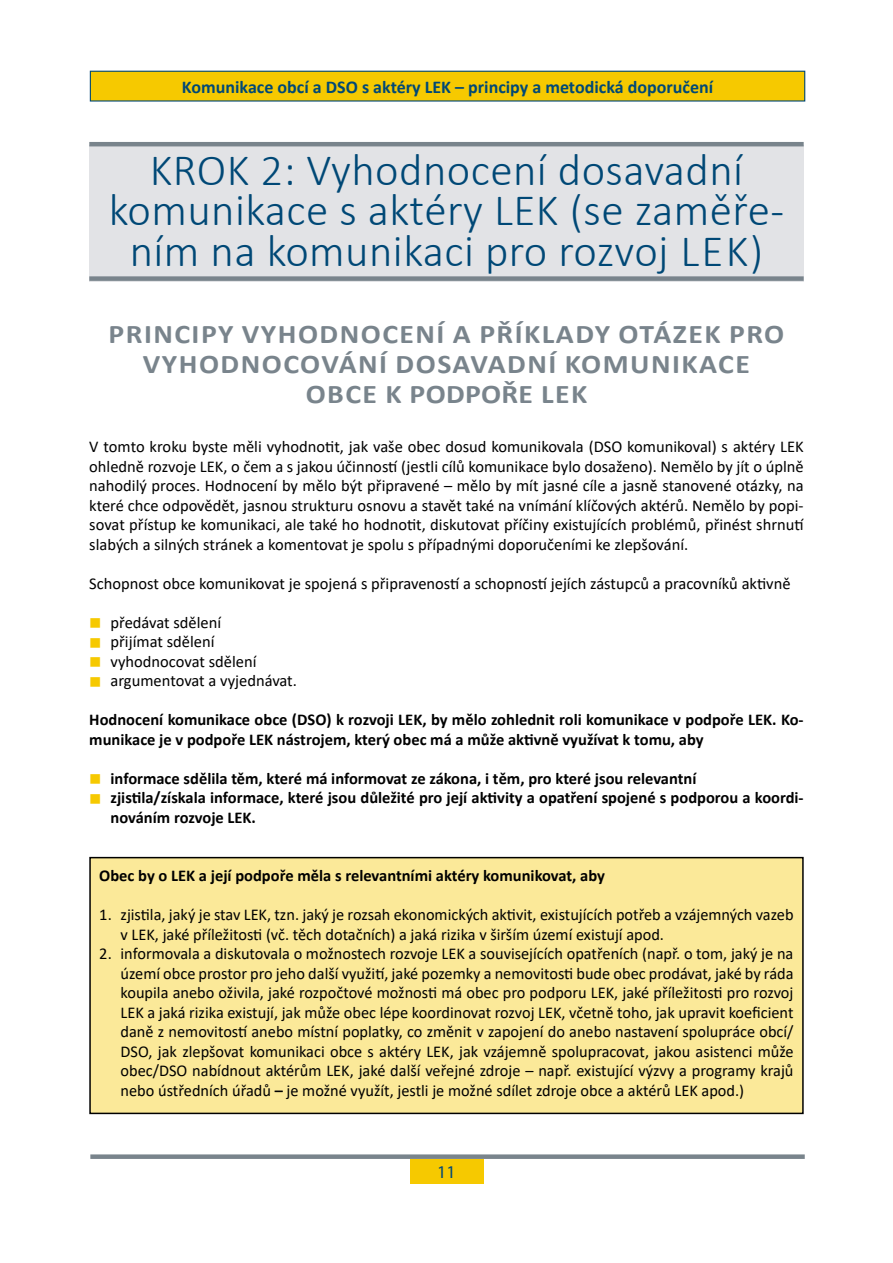
<style>
.page{position:relative;width:893px;height:1263px;background:#fff}
.page>*{position:absolute;margin:0;border:0;box-sizing:border-box;transform-origin:0 0}
.Heading_1{font:300 45px/40.5px "Calibri";letter-spacing:.01em;color:#004876;text-align:center}
.Heading_2{font:700 27px/30px "Calibri";letter-spacing:.05em;color:#79848c;text-align:center;scale:1.1 1}
.t1{font:700 18px "Calibri";color:#004876}
.t2{font:18px "Myriad Pro";color:#004876}
.List_Paragraph{font:16.5px/19.5px "Calibri";color:#000;text-align:justify}
.List_Paragraph-2{font:700 16.5px/19.5px "Calibri";color:#000}
.s1{color:#f6c900}
.s2{font-weight:700}
</style>
<div class="page">
<div style="left:90px;top:71px;width:715px;height:30px;background:#f6c900"></div>
<div style="left:90px;top:71px;width:715px;height:31px;border:1px solid #004876"></div>
<div style="left:410px;top:1159px;width:74px;height:24px;background:#f6c900"></div>
<div style="left:90px;top:1154px;width:715px;height:5px;background:#79848c"></div>
<div style="left:89px;top:145px;width:715px;height:136px;background:#e2e3e6"></div>
<hr style="left:89px;top:142px;width:715px;height:4px;background:#79848c">
<div style="left:89px;top:276px;width:715px;height:5px;background:#79848c"></div>
<div style="left:90px;top:858px;width:713px;height:255px;background:#fbe999"></div>
<div style="left:89px;top:857px;width:715px;height:257px;border:2px solid #000"></div>
<p class="t1" style="left:182px;top:74px;width:533px">Komunikace obcí a DSO s aktéry LEK – principy a metodická doporučení</p>
<p class="Heading_1" style="left:109px;top:149px;width:677px">KROK 2: Vyhodnocení dosavadní komunikace s aktéry LEK (se zaměře&shy;ním na komunikaci pro rozvoj LEK)</p>
<p class="Heading_2" style="left:109px;top:318px;width:616px">PRINCIPY VYHODNOCENÍ A PŘÍKLADY OTÁZEK PRO<br>VYHODNOCOVÁNÍ DOSAVADNÍ KOMUNIKACE<br>OBCE K PODPOŘE LEK</p>
<p class="List_Paragraph" style="left:89px;top:436px;width:716px">V tomto kroku byste měli vyhodnotit, jak vaše obec dosud komunikovala (DSO komunikoval) s aktéry LEK ohledně rozvoje LEK, o čem a s jakou účinností (jestli cílů komunikace bylo dosaženo). Nemělo by jít o úplně nahodilý proces. Hodnocení by mělo být připravené – mělo by mít jasné cíle a jasně stanovené otázky, na které chce odpovědět, jasnou strukturu osnovu a stavět také na vnímání klíčových aktérů. Nemělo by popi&shy;sovat přístup ke komunikaci, ale také ho hodnotit, diskutovat příčiny existujících problémů, přinést shrnutí slabých a silných stránek a komentovat je spolu s případnými doporučeními ke zlepšování.</p>
<p class="List_Paragraph" style="left:89px;top:573px;width:703px">Schopnost obce komunikovat je spojená s připraveností a schopností jejích zástupců a pracovníků aktivně</p>
<p class="List_Paragraph" style="left:89px;top:612px;width:133px"><span class="s1">■</span> předávat sdělení</p>
<p class="List_Paragraph" style="left:89px;top:631px;width:127px"><span class="s1">■</span> přijímat sdělení</p>
<p class="List_Paragraph" style="left:89px;top:651px;width:169px"><span class="s1">■</span> vyhodnocovat sdělení</p>
<p class="List_Paragraph" style="left:89px;top:670px;width:209px"><span class="s1">■</span> argumentovat a vyjednávat.</p>
<p class="List_Paragraph-2" style="left:89px;top:710px;width:716px">Hodnocení komunikace obce (DSO) k rozvoji LEK, by mělo zohlednit roli komunikace v podpoře LEK. Ko&shy;munikace je v podpoře LEK nástrojem, který obec má a může aktivně využívat k tomu, aby</p>
<p class="List_Paragraph-2" style="left:89px;top:768px;width:609px"><span class="s1">■</span> informace sdělila těm, které má informovat ze zákona, i těm, pro které jsou relevantní</p>
<p class="List_Paragraph-2" style="left:111px;top:788px;width:695px;text-indent:-21px"><span class="s1">■</span> zjistila/získala informace, které jsou důležité pro její aktivity a opatření spojené s podporou a koordi&shy;nováním rozvoje LEK.</p>
<p class="List_Paragraph-2" style="left:99px;top:866px;width:507px">Obec by o LEK a její podpoře měla s relevantními aktéry komunikovat, aby</p>
<p class="List_Paragraph" style="left:121px;top:904px;width:674px;text-indent:-21px">1. zjistila, jaký je stav LEK, tzn. jaký je rozsah ekonomických aktivit, existujících potřeb a vzájemných vazeb v LEK, jaké příležitosti (vč. těch dotačních) a jaká rizika v širším území existují apod.</p>
<p class="List_Paragraph" style="left:121px;top:943px;width:674px;text-indent:-21px">2. informovala a diskutovala o možnostech rozvoje LEK a souvisejících opatřeních (např. o tom, jaký je na území obce prostor pro jeho další využití, jaké pozemky a nemovitosti bude obec prodávat, jaké by ráda koupila anebo oživila, jaké rozpočtové možnosti má obec pro podporu LEK, jaké příležitosti pro rozvoj LEK a jaká rizika existují, jak může obec lépe koordinovat rozvoj LEK, včetně toho, jak upravit koeficient daně z nemovitostí anebo místní poplatky, co změnit v zapojení do anebo nastavení spolupráce obcí/ DSO, jak zlepšovat komunikaci obce s aktéry LEK, jak vzájemně spolupracovat, jakou asistenci může obec/DSO nabídnout aktérům LEK, jaké další veřejné zdroje – např. existující výzvy a programy krajů nebo ústředních úřadů <span class="s2">–</span> je možné využít, jestli je možné sdílet zdroje obce a aktérů LEK apod.)</p>
<p class="t2" style="left:437px;top:1160px;width:20px">11</p>
</div>
